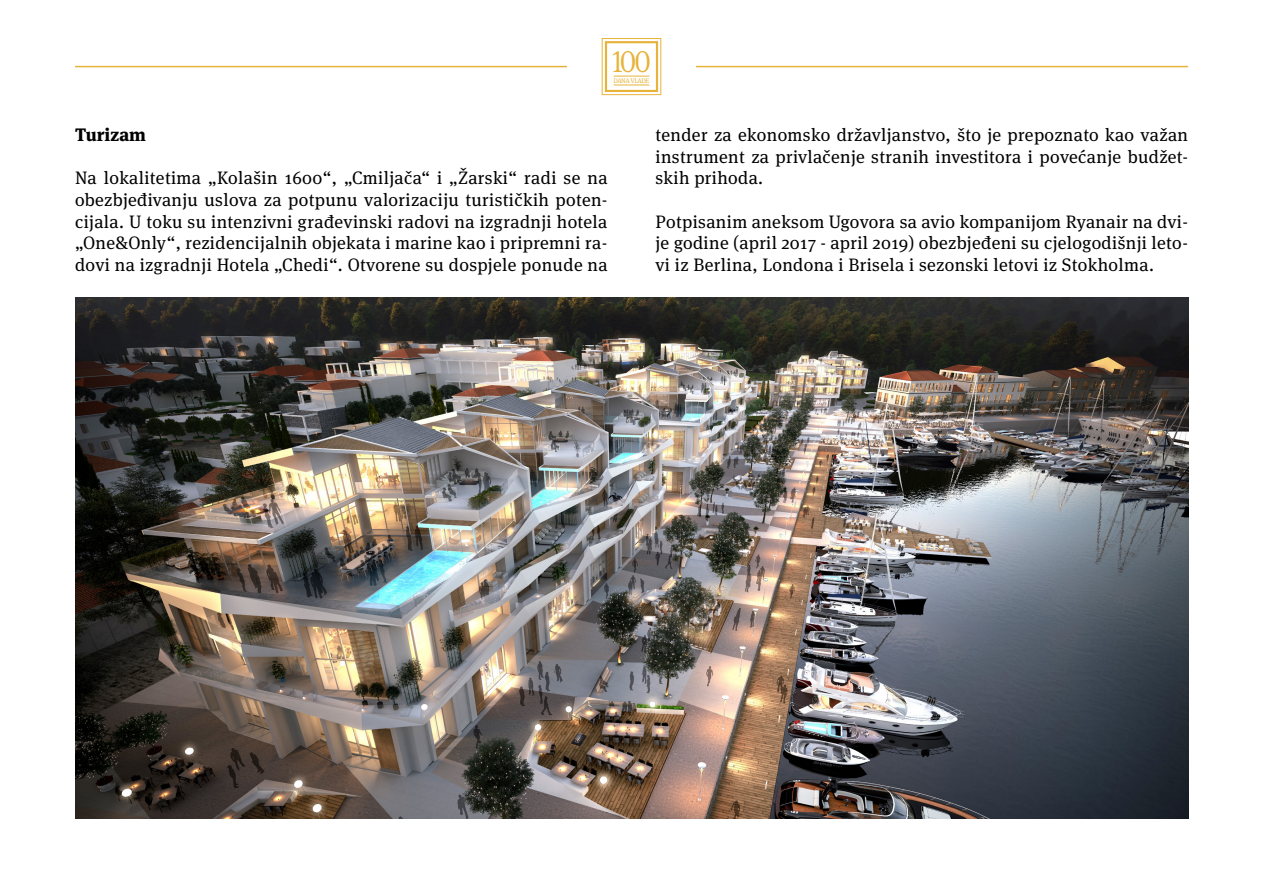
<style>
.page{position:relative;width:1263px;height:893px;background:#fff}
.page>*{position:absolute;margin:0;border:0;box-sizing:border-box;transform-origin:0 0}
.t1{font:300 31.8px "Meta Serif Pro";color:#e7b33a;scale:.92 1}
.Text{font:18px/21.6px "Meta Serif Pro";letter-spacing:.02em;color:#000;text-align:justify}
.Text-2{font:800 18px "Meta Serif Pro";color:#000}
.t2{font:6.6px "Meta Serif Pro";letter-spacing:-.06em;color:#e7b33a}
</style>
<div class="page">
<div style="left:602px;top:38px;width:59px;height:57px;border:1px solid #e7b33a"></div>
<div style="left:605px;top:41px;width:53px;height:51px;border:2px solid #e7b33a"></div>
<hr style="left:614px;top:76px;width:35px;height:1px;background:#e7b33a">
<hr style="left:614px;top:85px;width:35px;height:1px;background:#e7b33a">
<hr style="left:75px;top:66px;width:492px;height:1px;background:#e7b33a">
<hr style="left:696px;top:66px;width:492px;height:1px;background:#e7b33a">
<img style="left:75px;top:298px;width:1113px;height:521px">
<h1 class="t1" style="left:611px;top:38px;width:44px">100</h1>
<p class="t2" style="left:614px;top:76px;width:37px">DANA VLADE</p>
<p class="Text-2" style="left:75px;top:120px;width:72px">Turizam</p>
<p class="Text" style="left:75px;top:166px;width:534px">Na lokalitetima „Kolašin 1600“, „Cmiljača“ i „Žarski“ radi se na obezbjeđivanju uslova za potpunu valorizaciju turističkih poten&shy;cijala. U toku su intenzivni građevinski radovi na izgradnji hotela „One&amp;Only“, rezidencijalnih objekata i marine kao i pripremni ra&shy;dovi na izgradnji Hotela „Chedi“. Otvorene su dospjele ponude na</p>
<p class="Text" style="left:655px;top:123px;width:534px">tender za ekonomsko državljanstvo, što je prepoznato kao važan instrument za privlačenje stranih investitora i povećanje budžet&shy;skih prihoda.</p>
<p class="Text" style="left:655px;top:210px;width:534px">Potpisanim aneksom Ugovora sa avio kompanijom Ryanair na dvi&shy;je godine (april 2017 - april 2019) obezbjeđeni su cjelogodišnji leto&shy;vi iz Berlina, Londona i Brisela i sezonski letovi iz Stokholma.</p>
</div>
